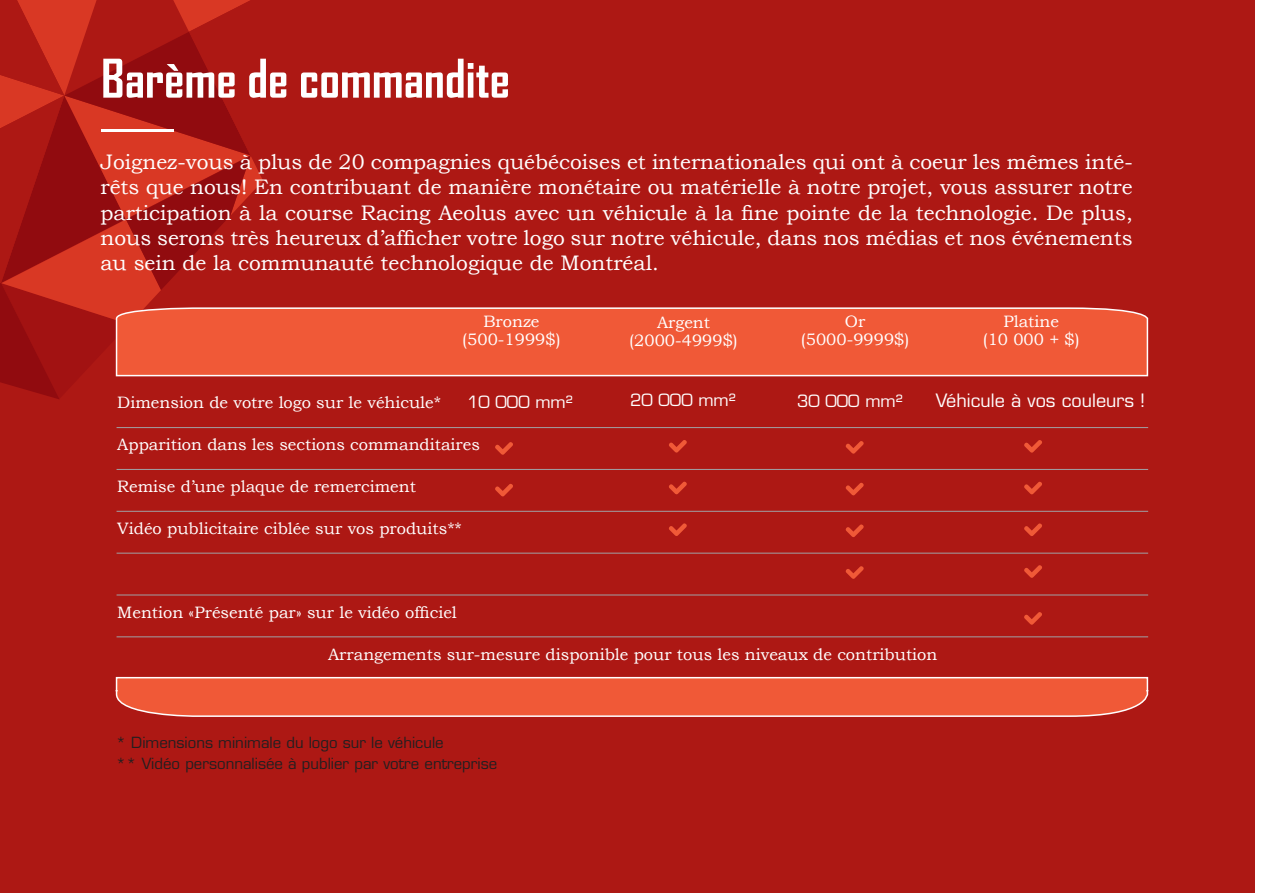
<style>
.page{position:relative;width:1263px;height:893px;background:#fff}
.page>*{position:absolute;margin:0;border:0;box-sizing:border-box;transform-origin:0 0}
.t1{font:700 51px "Agency FB";color:#fff}
.t2{font:21px/25.2px "Bookman Old Style";color:#fff;text-align:justify}
.t3{font:18px "Eurostile LT Std";color:#fff}
.t4{font:16.5px "Bookman Old Style";color:#fff}
.t5{font:16.5px "Eurostile LT Std";color:#fff}
.t6{font:15px "Eurostile LT Std";color:#231f20}
</style>
<div class="page">
<div style="left:0;top:0;width:1254px;height:893px;background:#ad1814"></div>
<svg style="left:0;top:0;width:263px;height:399px"></svg>
<hr style="left:101px;top:130px;width:72px;height:2px;background:#fff">
<svg style="left:115px;top:307px;width:1034px;height:70px;background:#ef5f3f"></svg>
<svg style="left:115px;top:676px;width:1034px;height:41px;background:#ee6244"></svg>
<hr style="left:117px;top:427px;width:1031px;height:1px;background:#a0a1a5">
<hr style="left:117px;top:469px;width:1031px;height:1px;background:#a0a1a5">
<hr style="left:117px;top:511px;width:1031px;height:1px;background:#a0a1a5">
<hr style="left:117px;top:553px;width:1031px;height:1px;background:#a0a1a5">
<hr style="left:117px;top:595px;width:1031px;height:1px;background:#a0a1a5">
<hr style="left:117px;top:636px;width:1031px;height:1px;background:#a0a1a5">
<svg style="left:495px;top:442px;width:18px;height:13px"></svg>
<svg style="left:495px;top:484px;width:18px;height:13px"></svg>
<svg style="left:845px;top:441px;width:19px;height:13px"></svg>
<svg style="left:845px;top:482px;width:19px;height:14px"></svg>
<svg style="left:845px;top:524px;width:19px;height:13px"></svg>
<svg style="left:845px;top:566px;width:19px;height:13px"></svg>
<svg style="left:669px;top:440px;width:18px;height:13px"></svg>
<svg style="left:669px;top:481px;width:18px;height:14px"></svg>
<svg style="left:669px;top:523px;width:18px;height:13px"></svg>
<svg style="left:1024px;top:440px;width:18px;height:13px"></svg>
<svg style="left:1024px;top:481px;width:18px;height:14px"></svg>
<svg style="left:1024px;top:523px;width:18px;height:13px"></svg>
<svg style="left:1024px;top:565px;width:18px;height:13px"></svg>
<svg style="left:1024px;top:612px;width:18px;height:13px"></svg>
<p class="t1" style="left:101px;top:47px;width:411px">Barème de commandite</p>
<p class="t2" style="left:100px;top:150px;width:1034px">Joignez-vous à plus de 20 compagnies québécoises et internationales qui ont à coeur les mêmes inté&shy;rêts que nous! En contribuant de manière monétaire ou matérielle à notre projet, vous assurer notre participation à la course Racing Aeolus avec un véhicule à la fine pointe de la technologie. De plus, nous serons très heureux d’afficher votre logo sur notre véhicule, dans nos médias et nos événements au sein de la communauté technologique de Montréal.</p>
<p class="t4" style="left:483px;top:310px;width:58px">Bronze</p>
<p class="t4" style="left:462px;top:328px;width:100px">(500-1999$)</p>
<p class="t4" style="left:657px;top:312px;width:55px">Argent</p>
<p class="t4" style="left:629px;top:330px;width:110px">(2000-4999$)</p>
<p class="t4" style="left:845px;top:310px;width:22px">Or</p>
<p class="t4" style="left:801px;top:328px;width:110px">(5000-9999$)</p>
<p class="t4" style="left:1003px;top:310px;width:57px">Platine</p>
<p class="t4" style="left:983px;top:328px;width:99px">(10 000 + $)</p>
<p class="t5" style="left:630px;top:390px;width:107px">20 000 mm²</p>
<p class="t3" style="left:936px;top:389px;width:211px">Véhicule à vos couleurs !</p>
<p class="t5" style="left:467px;top:392px;width:107px">10 000 mm²</p>
<p class="t5" style="left:797px;top:391px;width:107px">30 000 mm²</p>
<p class="t4" style="left:117px;top:391px;width:325px">Dimension de votre logo sur le véhicule*</p>
<p class="t4" style="left:117px;top:433px;width:364px">Apparition dans les sections commanditaires</p>
<p class="t4" style="left:117px;top:475px;width:300px">Remise d’une plaque de remerciment</p>
<p class="t4" style="left:117px;top:517px;width:346px">Vidéo publicitaire ciblée sur vos produits**</p>
<p class="t4" style="left:117px;top:601px;width:341px">Mention «Présenté par» sur le vidéo officiel</p>
<p class="t4" style="left:328px;top:643px;width:611px">Arrangements sur-mesure disponible pour tous les niveaux de contribution</p>
<p class="t6" style="left:116px;top:733px;width:329px">* Dimensions minimale du logo sur le véhicule</p>
<p class="t6" style="left:116px;top:755px;width:383px">** Vidéo personnalisée à publier par votre entreprise</p>
</div>
